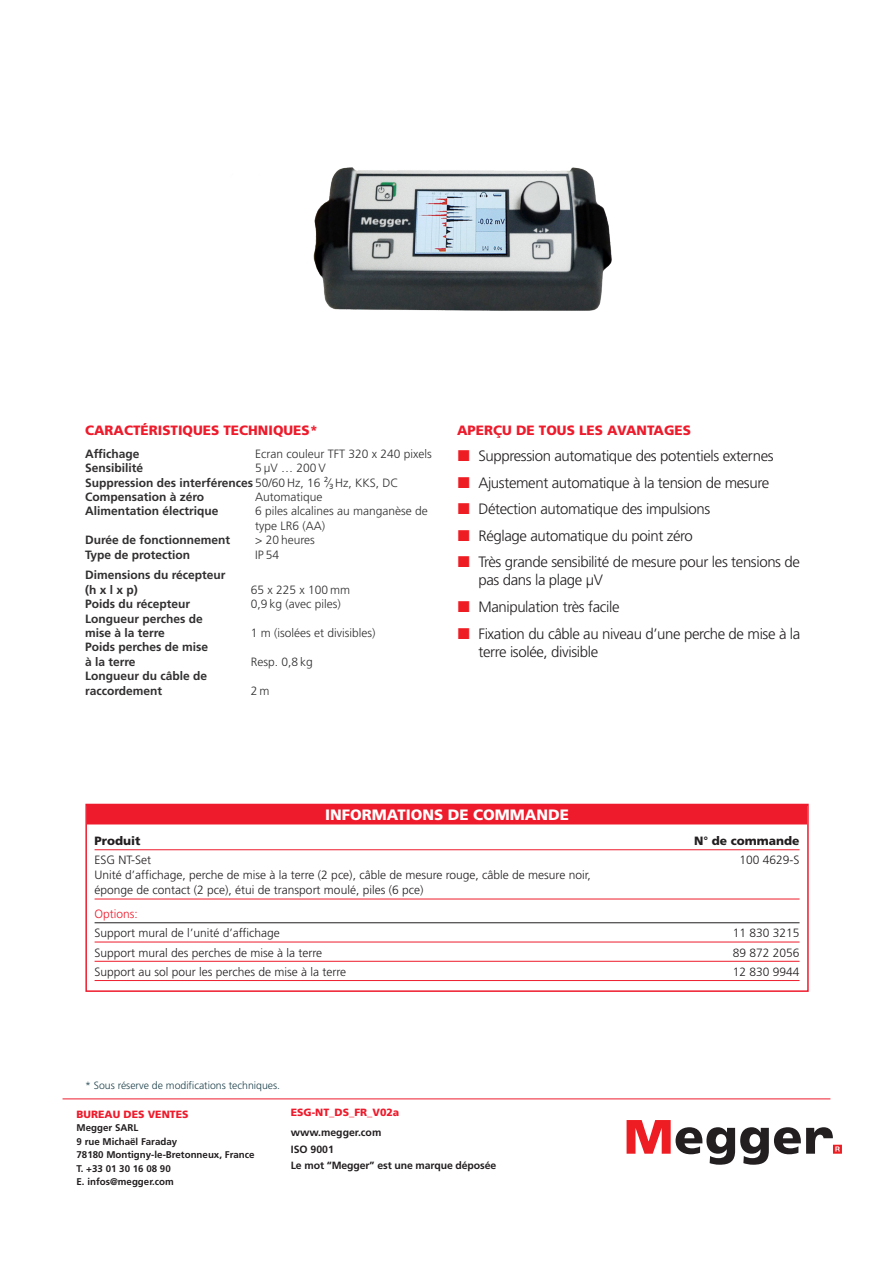
<style>
.page{position:relative;width:893px;height:1263px;background:#fff}
.page>*{position:absolute;margin:0;border:0;box-sizing:border-box;transform-origin:0 0}
.t1{font:300 15px/18px "Frutiger LT Pro";letter-spacing:-.025em;color:#231f20}
.Ordering_Information{font:900 15px "Frutiger LT Pro";color:#fff}
.Absatzformat_2{font:900 13.5px "Frutiger LT Pro";color:#ee1b2c}
.Item__Qty__Cat__No{font:300 12px/15px "Frutiger LT Pro";color:#231f20}
.SpecifitcationsHead{font:700 12px/14.4px "Frutiger LT Pro";color:#312f30}
.SpecifitcationsHead-2{font:300 12px/14.4px "Frutiger LT Pro";color:#312f30}
.Item__Qty__Cat__No-2{font:900 12px "Frutiger LT Pro";color:#231f20}
.Included_Optional_Ac{font:300 12px "Frutiger LT Pro";color:#ee1b2c}
.SpecifitcationsHead-3{font:300 12px "Frutiger LT Pro";color:#231f20}
.t2{font:700 10.5px/16.5px "Frutiger LT Pro";letter-spacing:-.01em;color:#231f20}
.Technische_Änderung{font:300 10.5px "Frutiger LT Pro";color:#1f424b}
.t3{font:900 10.5px "Frutiger LT Pro";color:#ee1b2c}
.t4{font:700 9.75px/13.5px "Frutiger LT Pro";color:#231f20}
.s1{font-weight:700}
.s2{color:#231f20}
</style>
<div class="page">
<hr style="left:63px;top:1098px;width:767px;height:1px;background:#ee1b2c">
<svg style="left:627px;top:1120px;width:215px;height:45px"></svg>
<div style="left:87px;top:805px;width:720px;height:19px;background:#ee1b2c"></div>
<hr style="left:95px;top:849px;width:704px;height:1px;background:#ee1b2c">
<hr style="left:95px;top:899px;width:704px;height:1px;background:#ee1b2c">
<hr style="left:95px;top:922px;width:704px;height:1px;background:#231f20">
<hr style="left:95px;top:942px;width:704px;height:1px;background:#ee1b2c">
<hr style="left:95px;top:961px;width:704px;height:1px;background:#ee1b2c">
<hr style="left:95px;top:980px;width:704px;height:1px;background:#ee1b2c">
<div style="left:85px;top:804px;width:724px;height:188px;border:2px solid #ee1b2c"></div>
<img style="left:313px;top:167px;width:299px;height:144px">
<h5 class="Absatzformat_2" style="left:85px;top:422px;width:234px">CARACTÉRISTIQUES TECHNIQUES*</h5>
<p class="SpecifitcationsHead" style="left:85px;top:446px;width:56px">Affichage</p>
<p class="SpecifitcationsHead-2" style="left:255px;top:447px;width:178px">Ecran couleur TFT 320 x 240 pixels</p>
<p class="SpecifitcationsHead" style="left:85px;top:461px;width:60px">Sensibilité</p>
<p class="SpecifitcationsHead-2" style="left:85px;top:461px;width:315px;text-indent:170px">5 μV … 200 V<br><span class="s1">Suppression des interférences</span> 50/60 Hz, 16 <span class="s2">²/</span> Hz, KKS, DC</p>
<p class="SpecifitcationsHead-3" style="left:329px;top:483px;width:6px">³</p>
<p class="SpecifitcationsHead" style="left:85px;top:490px;width:121px">Compensation à zéro</p>
<p class="SpecifitcationsHead-2" style="left:255px;top:490px;width:69px">Automatique</p>
<p class="SpecifitcationsHead" style="left:85px;top:504px;width:135px">Alimentation électrique</p>
<p class="SpecifitcationsHead-2" style="left:255px;top:504px;width:174px">6 piles alcalines au manganèse de type LR6 (AA)</p>
<p class="SpecifitcationsHead" style="left:85px;top:533px;width:147px">Durée de fonctionnement</p>
<p class="SpecifitcationsHead-2" style="left:255px;top:533px;width:61px">&gt; 20 heures</p>
<p class="SpecifitcationsHead" style="left:85px;top:547px;width:107px">Type de protection</p>
<p class="SpecifitcationsHead-2" style="left:255px;top:547px;width:26px">IP 54</p>
<p class="SpecifitcationsHead" style="left:85px;top:568px;width:142px">Dimensions du récepteur (h x l x p)</p>
<p class="SpecifitcationsHead-2" style="left:251px;top:583px;width:101px">65 x 225 x 100 mm</p>
<p class="SpecifitcationsHead" style="left:85px;top:597px;width:107px">Poids du récepteur</p>
<p class="SpecifitcationsHead-2" style="left:251px;top:597px;width:92px">0,9 kg (avec piles)</p>
<p class="SpecifitcationsHead" style="left:85px;top:611px;width:119px">Longueur perches de mise à la terre</p>
<p class="SpecifitcationsHead-2" style="left:251px;top:626px;width:126px">1 m (isolées et divisibles)</p>
<p class="SpecifitcationsHead" style="left:85px;top:640px;width:125px">Poids perches de mise à la terre</p>
<p class="SpecifitcationsHead" style="left:85px;top:669px;width:124px">Longueur du câble de raccordement</p>
<p class="SpecifitcationsHead-2" style="left:251px;top:655px;width:64px">Resp. 0,8 kg</p>
<p class="SpecifitcationsHead-2" style="left:251px;top:683px;width:20px">2m</p>
<p class="Absatzformat_2" style="left:457px;top:422px;width:235px">APERÇU DE TOUS LES AVANTAGES</p>
<p class="t1" style="left:478px;top:447px;width:297px">Suppression automatique des potentiels externes</p>
<p class="t1" style="left:478px;top:474px;width:292px">Ajustement automatique à la tension de mesure</p>
<p class="t1" style="left:478px;top:500px;width:233px">Détection automatique des impulsions</p>
<p class="t1" style="left:478px;top:527px;width:216px">Réglage automatique du point zéro</p>
<p class="t1" style="left:478px;top:553px;width:323px">Très grande sensibilité de mesure pour les tensions de pas dans la plage μV</p>
<p class="t1" style="left:478px;top:598px;width:143px">Manipulation très facile</p>
<p class="t1" style="left:478px;top:624px;width:323px">Fixation du câble au niveau d’une perche de mise à la terre isolée, divisible</p>
<p class="Ordering_Information" style="left:325px;top:805px;width:246px">INFORMATIONS DE COMMANDE</p>
<p class="Item__Qty__Cat__No-2" style="left:95px;top:834px;width:47px">Produit</p>
<p class="Item__Qty__Cat__No-2" style="left:694px;top:834px;width:107px">N° de commande</p>
<p class="Item__Qty__Cat__No" style="left:95px;top:853px;width:58px">ESG NT-Set</p>
<p class="Item__Qty__Cat__No" style="left:739px;top:853px;width:62px">100 4629-S</p>
<p class="Item__Qty__Cat__No" style="left:95px;top:868px;width:498px">Unité d’affichage, perche de mise à la terre (2 pce), câble de mesure rouge, câble de mesure noir, éponge de contact (2 pce), étui de transport moulé, piles (6 pce)</p>
<p class="Included_Optional_Ac" style="left:95px;top:907px;width:45px">Options:</p>
<p class="Item__Qty__Cat__No" style="left:95px;top:926px;width:187px">Support mural de l’unité d’affichage</p>
<p class="Item__Qty__Cat__No" style="left:733px;top:926px;width:68px">11 830 3215</p>
<p class="Item__Qty__Cat__No" style="left:95px;top:945px;width:229px">Support mural des perches de mise à la terre</p>
<p class="Item__Qty__Cat__No" style="left:733px;top:945px;width:68px">89 872 2056</p>
<p class="Item__Qty__Cat__No" style="left:95px;top:964px;width:253px">Support au sol pour les perches de mise à la terre</p>
<p class="Item__Qty__Cat__No" style="left:733px;top:964px;width:68px">12 830 9944</p>
<p class="Technische_Änderung" style="left:85px;top:1079px;width:197px">* Sous réserve de modifications techniques.</p>
<p class="t3" style="left:77px;top:1108px;width:114px">BUREAU DES VENTES</p>
<p class="t4" style="left:77px;top:1121px;width:180px">Megger SARL<br>9 rue Michaël Faraday<br>78180 Montigny-le-Bretonneux, France<br>T. +33 01 30 16 08 90<br>E. infos@megger.com</p>
<p class="t3" style="left:291px;top:1106px;width:110px">ESG-NT_DS_FR_V02a</p>
<p class="t2" style="left:291px;top:1124px;width:207px">www.megger.com<br>ISO 9001<br>Le mot “Megger” est une marque déposée</p>
</div>
